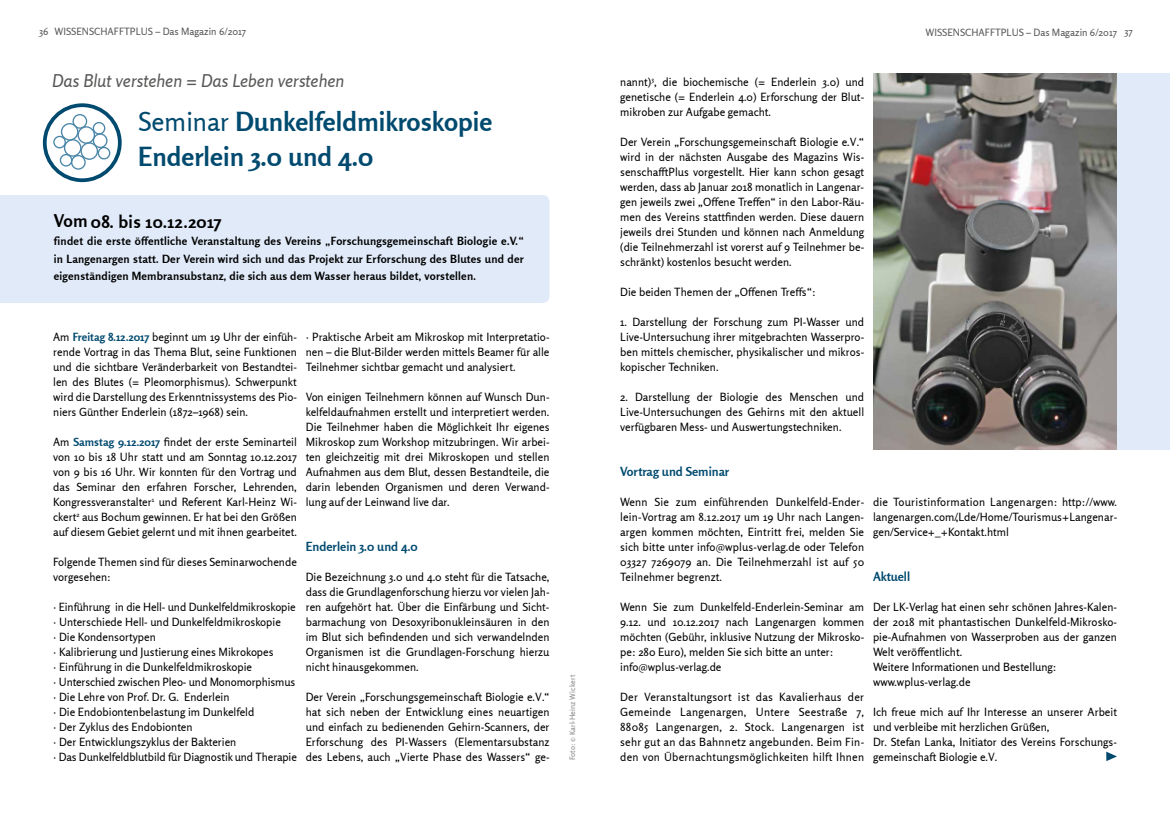
<style>
.page{position:relative;width:1170px;height:833px;background:#fff}
.page>*{position:absolute;margin:0;border:0;box-sizing:border-box;transform-origin:0 0}
.t1{font:700 26.25px/35px "Rosario";color:#004a6f}
.t2{font:italic 17.5px "Rosario";color:#575756}
.t3{font:700 17.5px "Rosario";letter-spacing:.02em;color:#000}
.t4{font:700 12.5px "Rosario";color:#004a6f}
.t5{font:11.25px/15px "Rosario";color:#000;text-align:justify}
.t6{font:700 11.25px/17.5px "Rosario";letter-spacing:.02em;color:#000;text-align:justify}
.t7{font:10px "Rosario";color:#575756}
.t8{font:7.5px "Rosario";letter-spacing:.01em;color:#878787}
.s1{font-weight:400}
.s2{font-weight:700;color:#004a6f}
</style>
<div class="page">
<div style="left:873px;top:73px;width:296px;height:377px;background:#e0eaf8"></div>
<div style="left:0;top:195px;width:549px;height:108px;background:#e0eaf8"></div>
<svg style="left:1106px;top:751px;width:10px;height:10px"></svg>
<img style="left:873px;top:73px;width:243px;height:377px">
<div style="left:43px;top:103px;width:79px;height:79px;border:4px solid #004a6f;border-radius:50%"></div>
<div style="left:61px;top:123px;width:17px;height:18px;border:1px solid #4a86a8;border-radius:50%"></div>
<div style="left:64px;top:139px;width:17px;height:18px;border:1px solid #4a86a8;border-radius:50%"></div>
<div style="left:77px;top:126px;width:18px;height:18px;border:1px solid #4a86a8;border-radius:50%"></div>
<div style="left:80px;top:142px;width:18px;height:18px;border:1px solid #4a86a8;border-radius:50%"></div>
<div style="left:71px;top:155px;width:15px;height:15px;border:1px solid #4a86a8;border-radius:50%"></div>
<div style="left:93px;top:133px;width:14px;height:15px;border:1px solid #4a86a8;border-radius:50%"></div>
<div style="left:72px;top:114px;width:15px;height:15px;border:1px solid #4a86a8;border-radius:50%"></div>
<div style="left:93px;top:122px;width:12px;height:13px;border:1px solid #4a86a8;border-radius:50%"></div>
<div style="left:53px;top:136px;width:13px;height:12px;border:1px solid #4a86a8;border-radius:50%"></div>
<div style="left:60px;top:154px;width:12px;height:13px;border:1px solid #4a86a8;border-radius:50%"></div>
<div style="left:98px;top:147px;width:12px;height:12px;border:1px solid #4a86a8;border-radius:50%"></div>
<p class="t7" style="left:39px;top:26px;width:208px">36 WISSENSCHAFFTPLUS – Das Magazin 6/2017</p>
<p class="t7" style="left:925px;top:26px;width:209px">WISSENSCHAFFTPLUS – Das Magazin 6/2017 37</p>
<h2 class="t2" style="left:52px;top:70px;width:293px">Das Blut verstehen = Das Leben verstehen</h2>
<h1 class="t1" style="left:138px;top:104px;width:356px"><span class="s1">Seminar</span> Dunkelfeldmikroskopie<br>Enderlein 3.0 und 4.0</h1>
<h2 class="t3" style="left:54px;top:210px;width:169px">Vom 08. bis 10.12.2017</h2>
<p class="t6" style="left:54px;top:232px;width:471px">findet die erste öffentliche Veranstaltung des Vereins „Forschungsgemeinschaft Biologie e.V.“ in Langenargen statt. Der Verein wird sich und das Projekt zur Erforschung des Blutes und der eigenständigen Membransubstanz, die sich aus dem Wasser heraus bildet, vorstellen.</p>
<p class="t5" style="left:53px;top:329px;width:245px">Am <span class="s2">Freitag 8.12.2017</span> beginnt um 19 Uhr der einfüh&shy;rende Vortrag in das Thema Blut, seine Funktionen und die sichtbare Veränderbarkeit von Bestandtei&shy;len des Blutes (= Pleomorphismus). Schwerpunkt wird die Darstellung des Erkenntnissystems des Pio&shy;niers Günther Enderlein (1872–1968) sein.</p>
<p class="t5" style="left:53px;top:434px;width:245px">Am <span class="s2">Samstag 9.12.2017</span> findet der erste Seminarteil von 10 bis 18 Uhr statt und am Sonntag 10.12.2017 von 9 bis 16 Uhr. Wir konnten für den Vortrag und das Seminar den erfahren Forscher, Lehrenden, Kongressveranstalter<sup>1</sup> und Referent Karl-Heinz Wi&shy;ckert<sup>2</sup> aus Bochum gewinnen. Er hat bei den Größen auf diesem Gebiet gelernt und mit ihnen gearbeitet.</p>
<p class="t5" style="left:53px;top:554px;width:245px">Folgende Themen sind für dieses Seminarwochende vorgesehen:</p>
<p class="t5" style="left:53px;top:599px;width:245px;text-align:left">· Einführung in die Hell- und Dunkelfeldmikroskopie · Unterschiede Hell- und Dunkelfeldmikroskopie<br>· Die Kondensortypen<br>· Kalibrierung und Justierung eines Mikrokopes<br>· Einführung in die Dunkelfeldmikroskopie<br>· Unterschied zwischen Pleo- und Monomorphismus · Die Lehre von Prof. Dr. G. Enderlein<br>· Die Endobiontenbelastung im Dunkelfeld<br>· Der Zyklus des Endobionten<br>· Der Entwicklungszyklus der Bakterien<br>· Das Dunkelfeldblutbild für Diagnostik und Therapie</p>
<p class="t5" style="left:306px;top:329px;width:245px">· Praktische Arbeit am Mikroskop mit Interpretatio&shy;nen – die Blut-Bilder werden mittels Beamer für alle Teilnehmer sichtbar gemacht und analysiert.</p>
<p class="t5" style="left:306px;top:389px;width:245px">Von einigen Teilnehmern können auf Wunsch Dun&shy;kelfeldaufnahmen erstellt und interpretiert werden.<br>Die Teilnehmer haben die Möglichkeit Ihr eigenes Mikroskop zum Workshop mitzubringen. Wir arbei&shy;ten gleichzeitig mit drei Mikroskopen und stellen Aufnahmen aus dem Blut, dessen Bestandteile, die darin lebenden Organismen und deren Verwand&shy;lung auf der Leinwand live dar.</p>
<p class="t4" style="left:306px;top:539px;width:114px">Enderlein 3.0 und 4.0</p>
<p class="t5" style="left:306px;top:569px;width:245px">Die Bezeichnung 3.0 und 4.0 steht für die Tatsache, dass die Grundlagenforschung hierzu vor vielen Jah&shy;ren aufgehört hat. Über die Einfärbung und Sicht&shy;barmachung von Desoxyribonukleinsäuren in den im Blut sich befindenden und sich verwandelnden Organismen ist die Grundlagen-Forschung hierzu nicht hinausgekommen.</p>
<p class="t5" style="left:306px;top:689px;width:245px">Der Verein „Forschungsgemeinschaft Biologie e.V.“ hat sich neben der Entwicklung eines neuartigen und einfach zu bedienenden Gehirn-Scanners, der Erforschung des PI-Wassers (Elementarsubstanz des Lebens, auch „Vierte Phase des Wassers“ ge-</p>
<p class="t8" style="left:568px;top:760px;width:87px;rotate:-90deg">Foto: © Karl-Heinz Wickert</p>
<p class="t5" style="left:620px;top:74px;width:245px">nannt)<sup>3</sup>, die biochemische (= Enderlein 3.0) und genetische (= Enderlein 4.0) Erforschung der Blut&shy;mikroben zur Aufgabe gemacht.</p>
<p class="t5" style="left:620px;top:134px;width:245px">Der Verein „Forschungsgemeinschaft Biologie e.V.“ wird in der nächsten Ausgabe des Magazins Wis&shy;senschafftPlus vorgestellt. Hier kann schon gesagt werden, dass ab Januar 2018 monatlich in Langenar&shy;gen jeweils zwei „Offene Treffen“ in den Labor-Räu&shy;men des Vereins stattfinden werden. Diese dauern jeweils drei Stunden und können nach Anmeldung (die Teilnehmerzahl ist vorerst auf 9 Teilnehmer be&shy;schränkt) kostenlos besucht werden.</p>
<p class="t5" style="left:620px;top:284px;width:197px">Die beiden Themen der „Offenen Treffs“:</p>
<p class="t5" style="left:620px;top:314px;width:245px">1. Darstellung der Forschung zum PI-Wasser und Live-Untersuchung ihrer mitgebrachten Wasserpro&shy;ben mittels chemischer, physikalischer und mikros&shy;kopischer Techniken.</p>
<p class="t5" style="left:620px;top:389px;width:245px">2. Darstellung der Biologie des Menschen und Live-Untersuchungen des Gehirns mit den aktuell verfügbaren Mess- und Auswertungstechniken.</p>
<p class="t4" style="left:620px;top:464px;width:110px">Vortrag und Seminar</p>
<p class="t5" style="left:620px;top:494px;width:245px">Wenn Sie zum einführenden Dunkelfeld-Ender&shy;lein-Vortrag am 8.12.2017 um 19 Uhr nach Langen&shy;argen kommen möchten, Eintritt frei, melden Sie sich bitte unter info@wplus-verlag.de oder Telefon 03327 7269079 an. Die Teilnehmerzahl ist auf 50<br>Teilnehmer begrenzt.</p>
<p class="t5" style="left:620px;top:599px;width:245px;text-align:left">Wenn Sie zum Dunkelfeld-Enderlein-Seminar am 9.12. und 10.12.2017 nach Langenargen kommen möchten (Gebühr, inklusive Nutzung der Mikrosko&shy;pe: 280 Euro), melden Sie sich bitte an unter: info@wplus-verlag.de</p>
<p class="t5" style="left:620px;top:689px;width:245px">Der Veranstaltungsort ist das Kavalierhaus der Gemeinde Langenargen, Untere Seestraße 7, 88085 Langenargen, 2. Stock. Langenargen ist sehr gut an das Bahnnetz angebunden. Beim Fin&shy;den von Übernachtungsmöglichkeiten hilft Ihnen</p>
<p class="t5" style="left:873px;top:494px;width:245px">die Touristinformation Langenargen: http://www. langenargen.com/,Lde/Home/Tourismus+Langenar&shy;gen/Service+_+Kontakt.html</p>
<p class="t4" style="left:873px;top:569px;width:39px">Aktuell</p>
<p class="t5" style="left:873px;top:599px;width:245px;text-align:left">Der LK-Verlag hat einen sehr schönen Jahres-Kalen&shy;der 2018 mit phantastischen Dunkelfeld-Mikrosko&shy;pie-Aufnahmen von Wasserproben aus der ganzen Welt veröffentlicht.<br>Weitere Informationen und Bestellung: www.wplus-verlag.de</p>
<p class="t5" style="left:873px;top:704px;width:245px;text-align:left">Ich freue mich auf Ihr Interesse an unserer Arbeit und verbleibe mit herzlichen Grüßen,<br>Dr. Stefan Lanka, Initiator des Vereins Forschungs&shy;gemeinschaft Biologie e.V.</p>
</div>
